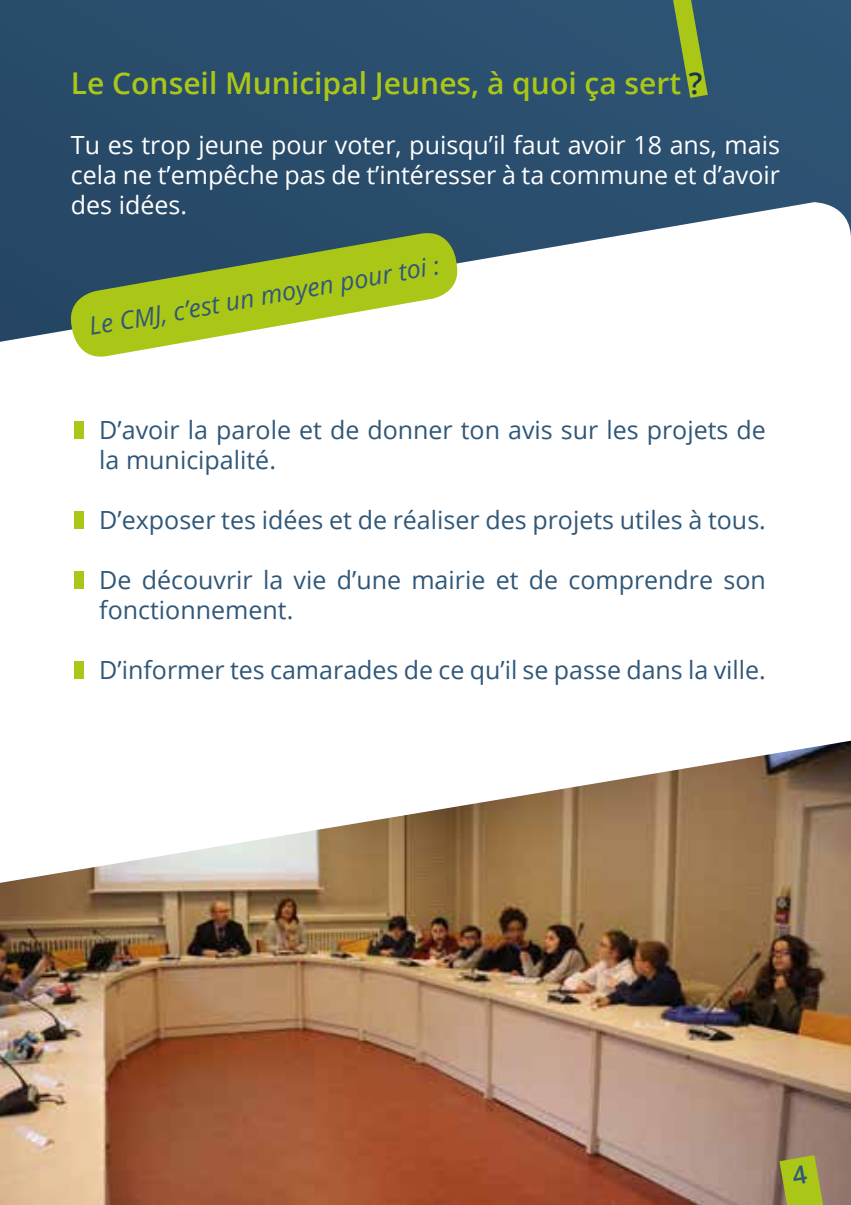
<style>
.page{position:relative;width:851px;height:1205px;background:#fff}
.page>*{position:absolute;margin:0;border:0;box-sizing:border-box;transform-origin:0 0}
.t1{font:600 30px "Open Sans";color:#aac718}
.t2{font:25px/30px "Open Sans";color:#305778}
.t3{font:25px/30px "Open Sans";color:#fff;text-align:justify}
.t4{font:italic 25px "Open Sans";color:#305778}
.s1{color:#19354d}
</style>
<div class="page">
<div style="left:0;top:0;width:850px;height:202px;background:#2b4e6e"></div>
<svg style="left:850px;top:0;width:1px;height:1205px"></svg>
<svg style="left:0;top:202px;width:850px;height:477px"></svg>
<img style="left:0;top:741px;width:850px;height:464px">
<svg style="left:673px;top:0;width:34px;height:98px;background:#6e8f43"></svg>
<div style="left:75px;top:421px;width:9px;height:18px;background:#aac718"></div>
<svg style="left:66px;top:228px;width:396px;height:133px"></svg>
<div style="left:75px;top:511px;width:9px;height:18px;background:#aac718"></div>
<div style="left:75px;top:571px;width:9px;height:18px;background:#aac718"></div>
<div style="left:75px;top:661px;width:9px;height:18px;background:#aac718"></div>
<svg style="left:779px;top:1155px;width:44px;height:50px;background:#a1b129"></svg>
<p class="t1" style="left:71px;top:62px;width:633px">Le Conseil Municipal Jeunes, à quoi ça sert <span class="s1">?</span></p>
<p class="t3" style="left:71px;top:129px;width:710px">Tu es trop jeune pour voter, puisqu’il faut avoir 18 ans, mais cela ne t’empêche pas de t’intéresser à ta commune et d’avoir des idées.</p>
<p class="t4" style="left:86px;top:310px;width:357px;rotate:-10deg">Le CMJ, c’est un moyen pour toi :</p>
<p class="t2" style="left:99px;top:414px;width:668px">D’avoir la parole et de donner ton avis sur les projets de la municipalité.</p>
<p class="t2" style="left:99px;top:504px;width:668px">D’exposer tes idées et de réaliser des projets utiles à tous.</p>
<p class="t2" style="left:99px;top:564px;width:668px">De découvrir la vie d’une mairie et de comprendre son fonctionnement.</p>
<p class="t2" style="left:99px;top:654px;width:668px">D’informer tes camarades de ce qu’il se passe dans la ville.</p>
</div>
